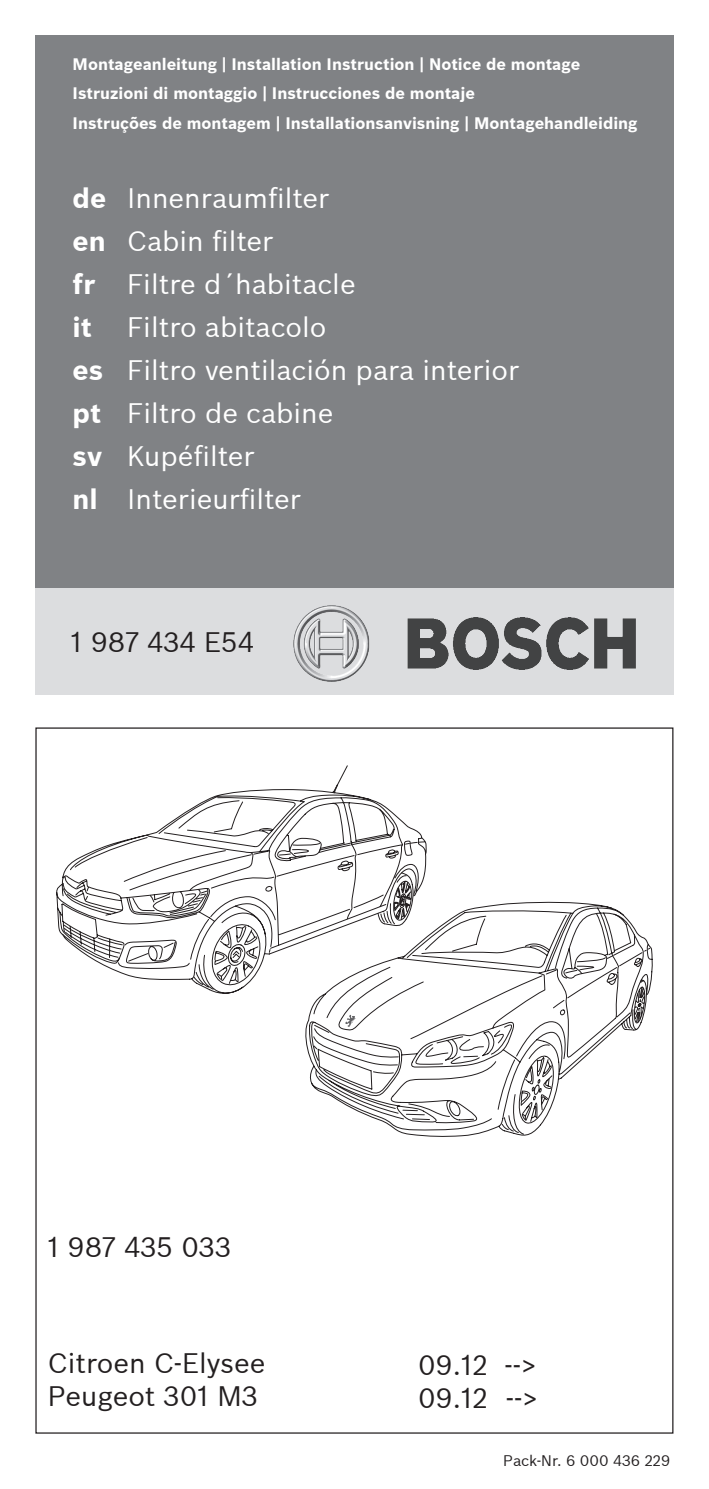
<style>
.page{position:relative;width:709px;height:1489px;background:#fff}
.page>*{position:absolute;margin:0;border:0;box-sizing:border-box;transform-origin:0 0}
.t1{font:27.5px/43px "Bosch Sans LF";color:#fff}
.t2{font:27.5px/33px "Bosch Sans LF";color:#231f20}
.t3{font:700 16.25px/29.5px "Bosch Sans LF";color:#fff}
.t4{font:15px "Bosch Sans LF";color:#231f20}
.s1{font-weight:700}
</style>
<div class="page">
<div style="left:35px;top:35px;width:638px;height:553px;background:#808285"></div>
<div style="left:35px;top:588px;width:638px;height:106px;background:#dcdddf"></div>
<img style="left:293px;top:605px;width:343px;height:77px">
<svg style="left:56px;top:789px;width:371px;height:205px"></svg>
<svg style="left:193px;top:872px;width:221px;height:118px"></svg>
<svg style="left:331px;top:765px;width:17px;height:28px"></svg>
<svg style="left:302px;top:901px;width:350px;height:236px"></svg>
<p class="t3" style="left:73px;top:49px;width:566px">Montageanleitung | Installation Instruction | Notice de montage<br>Istruzioni di montaggio | Instrucciones de montaje<br>Instruções de montagem | Installationsanvisning | Montagehandleiding</p>
<h1 class="t1" style="left:73px;top:176px;width:284px"><span class="s1">de</span> Innenraumfilter <span class="s1">en</span> Cabin filter<br><span class="s1">fr</span> Filtre d´habitacle <span class="s1">it</span></h1>
<h1 class="t1" style="left:73px;top:305px;width:448px;text-indent:55px">Filtro abitacolo<br><span class="s1">es</span> Filtro ventilación para interior <span class="s1">pt</span> Filtro de cabine<br><span class="s1">sv</span> Kupéfilter<br><span class="s1">nl</span> Interieurfilter</h1>
<h1 class="t2" style="left:71px;top:625px;width:184px">1 987 434 E54</h1>
<h1 class="t2" style="left:48px;top:1230px;width:185px">1 987 435 033</h1>
<h1 class="t2" style="left:48px;top:1345px;width:219px">Citroen C-Elysee<br>Peugeot 301 M3</h1>
<h1 class="t2" style="left:418px;top:1347px;width:121px">09.12 --&gt;<br>09.12 --&gt;</h1>
<p class="t4" style="left:503px;top:1451px;width:168px">Pack-Nr. 6 000 436 229</p>
</div>
